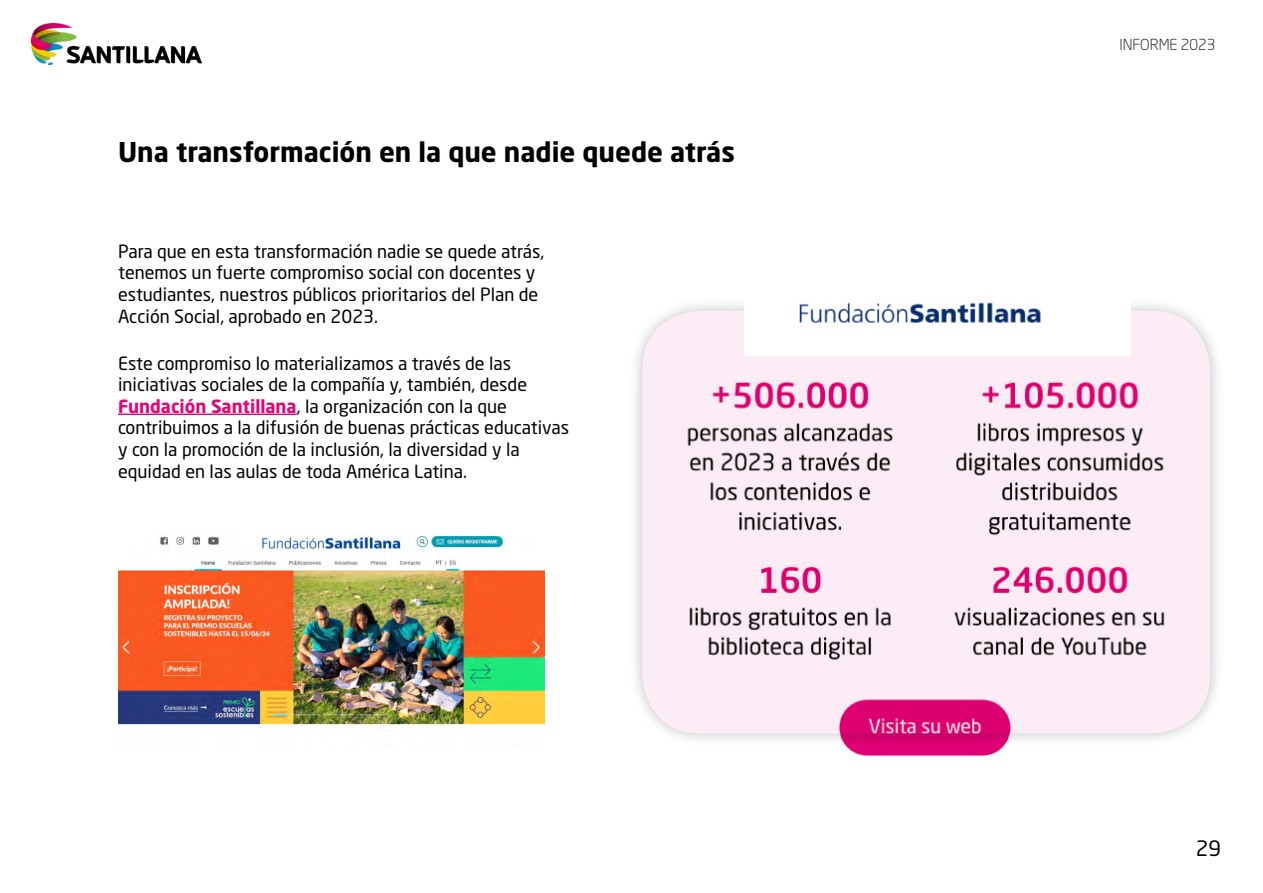
<style>
.page{position:relative;width:1263px;height:893px;background:#fff}
.page>*{position:absolute;margin:0;border:0;box-sizing:border-box;transform-origin:0 0}
.Titulo_1{font:700 27px "Neo Sans Pro";color:#000}
.t1{font:21px "Neo Sans Pro";color:#000}
.Estilo_de_párrafo_2{font:18px/21.6px "Neo Sans Pro";color:#000}
.t2{font:300 15px "Neo Sans Pro";color:#000}
.s1{font-weight:700;color:#e00777}
</style>
<div class="page">
<img style="left:32px;top:24px;width:170px;height:40px">
<div style="left:628px;top:296px;width:596px;height:452px;background:#000;opacity:.24"></div>
<hr style="left:118px;top:414px;width:179px;height:1px;background:#e00777">
<img style="left:744px;top:296px;width:386px;height:34px">
<img style="left:640px;top:330px;width:567px;height:427px">
<img style="left:118px;top:534px;width:426px;height:193px">
<p class="Titulo_1" style="left:118px;top:135px;width:618px">Una transformación en la que nadie quede atrás</p>
<p class="Estilo_de_párrafo_2" style="left:118px;top:240px;width:428px">Para que en esta transformación nadie se quede atrás, tenemos un fuerte compromiso social con docentes y estudiantes, nuestros públicos prioritarios del Plan de Acción Social, aprobado en 2023.</p>
<p class="Estilo_de_párrafo_2" style="left:118px;top:352px;width:453px">Este compromiso lo materializamos a través de las iniciativas sociales de la compañía y, también, desde <span class="s1">Fundación Santillana</span>, la organización con la que contribuimos a la difusión de buenas prácticas educativas y con la promoción de la inclusión, la diversidad y la equidad en las aulas de toda América Latina.</p>
<p class="t2" style="left:1119px;top:36px;width:98px">INFORME 2023</p>
<p class="t1" style="left:1196px;top:835px;width:27px">29</p>
</div>
